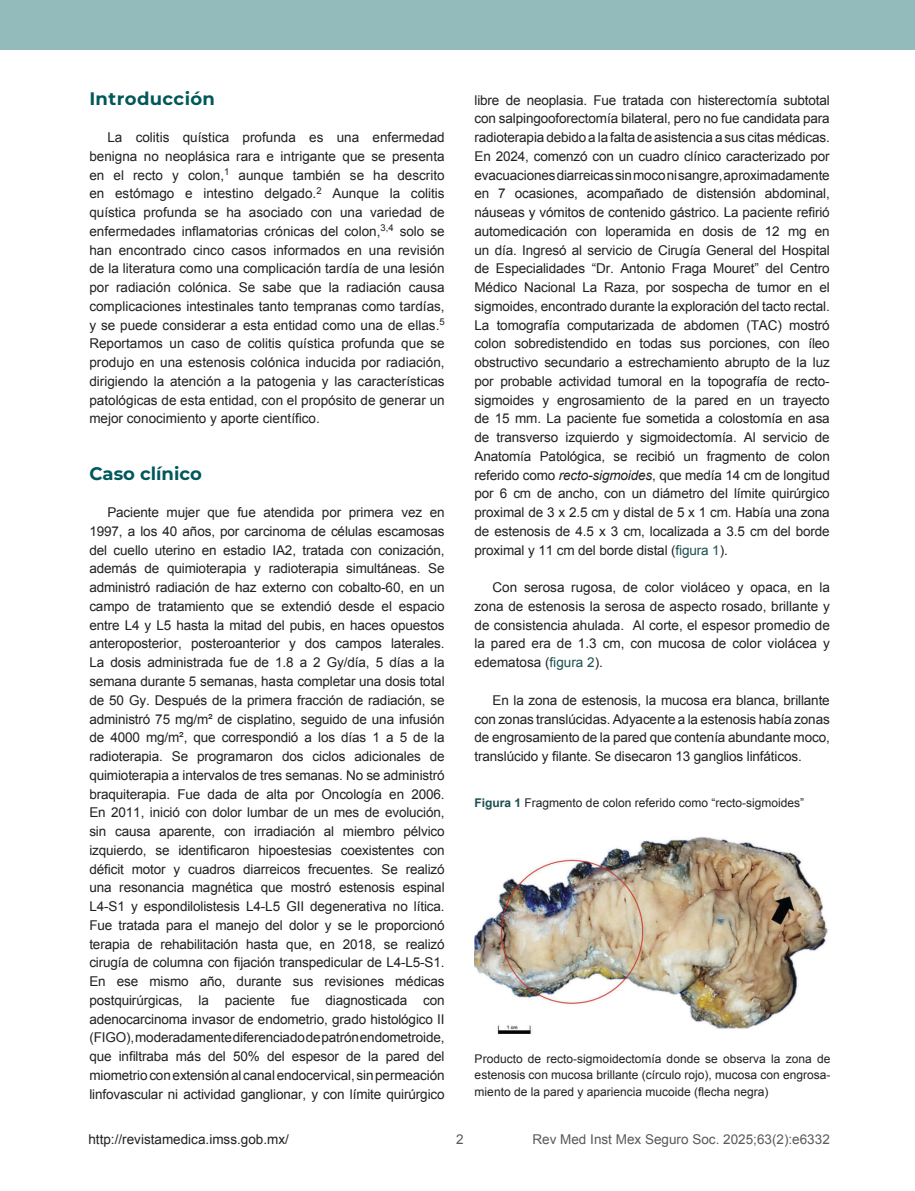
<style>
.page{position:relative;width:915px;height:1191px;background:#fff}
.page>*{position:absolute;margin:0;border:0;box-sizing:border-box;transform-origin:0 0}
.Sub_verde{font:700 18px "Montserrat";letter-spacing:.02em;color:#01585b}
.Sub_verde-2{font:700 18px "Montserrat";color:#01585b}
.t1{font:13.5px/18.8px "Arial";letter-spacing:-.01em;color:#231f20;text-align:justify}
.t2{font:13.5px "Arial";color:#58595b}
.Figuras{font:12px/16.5px "Arial";color:#231f20;text-align:justify}
.s1{font-style:italic}
.s2{color:#1c4f4f}
.s3{font-weight:700;color:#1c4f4f}
</style>
<div class="page">
<div style="left:0;top:0;width:914px;height:50px;background:#93bbbb"></div>
<img style="left:474px;top:837px;width:354px;height:197px">
<p class="Sub_verde" style="left:89px;top:85px;width:127px">Introducción</p>
<p class="t1" style="left:89px;top:128px;width:357px;text-indent:18px">La colitis quística profunda es una enfermedad benigna no neoplásica rara e intrigante que se presenta en el recto y colon,<sup>1</sup> aunque también se ha descrito en estómago e intestino delgado.<sup>2</sup> Aunque la colitis quística profunda se ha asociado con una variedad de enfermedades inflamatorias crónicas del colon,<sup>3,4</sup> solo se han encontrado cinco casos informados en una revisión de la literatura como una complicación tardía de una lesión por radiación colónica. Se sabe que la radiación causa complicaciones intestinales tanto tempranas como tardías, y se puede considerar a esta entidad como una de ellas.<sup>5<br></sup>Reportamos un caso de colitis quística profunda que se produjo en una estenosis colónica inducida por radiación, dirigiendo la atención a la patogenia y las características patológicas de esta entidad, con el propósito de generar un mejor conocimiento y aporte científico.</p>
<p class="Sub_verde-2" style="left:89px;top:460px;width:114px">Caso clínico</p>
<p class="t1" style="left:89px;top:503px;width:357px;text-indent:18px">Paciente mujer que fue atendida por primera vez en 1997, a los 40 años, por carcinoma de células escamosas del cuello uterino en estadio IA2, tratada con conización, además de quimioterapia y radioterapia simultáneas. Se administró radiación de haz externo con cobalto-60, en un campo de tratamiento que se extendió desde el espacio entre L4 y L5 hasta la mitad del pubis, en haces opuestos anteroposterior, posteroanterior y dos campos laterales.<br>La dosis administrada fue de 1.8 a 2 Gy/día, 5 días a la semana durante 5 semanas, hasta completar una dosis total de 50 Gy. Después de la primera fracción de radiación, se administró 75 mg/m² de cisplatino, seguido de una infusión de 4000 mg/m², que correspondió a los días 1 a 5 de la radioterapia. Se programaron dos ciclos adicionales de quimioterapia a intervalos de tres semanas. No se administró braquiterapia. Fue dada de alta por Oncología en 2006.<br>En 2011, inició con dolor lumbar de un mes de evolución, sin causa aparente, con irradiación al miembro pélvico izquierdo, se identificaron hipoestesias coexistentes con déficit motor y cuadros diarreicos frecuentes. Se realizó una resonancia magnética que mostró estenosis espinal L4-S1 y espondilolistesis L4-L5 GII degenerativa no lítica.<br>Fue tratada para el manejo del dolor y se le proporcionó terapia de rehabilitación hasta que, en 2018, se realizó cirugía de columna con fijación transpedicular de L4-L5-S1.<br>En ese mismo año, durante sus revisiones médicas postquirúrgicas, la paciente fue diagnosticada con adenocarcinoma invasor de endometrio, grado histológico II (FIGO), moderadamente diferenciado de patrón endometroide, que infiltraba más del 50% del espesor de la pared del miometrio con extensión al canal endocervical, sin permeación linfovascular ni actividad ganglionar, y con límite quirúrgico</p>
<p class="t1" style="left:474px;top:91px;width:357px">libre de neoplasia. Fue tratada con histerectomía subtotal con salpingooforectomía bilateral, pero no fue candidata para radioterapia debido a la falta de asistencia a sus citas médicas.<br>En 2024, comenzó con un cuadro clínico caracterizado por evacuaciones diarreicas sin moco ni sangre, aproximadamente en 7 ocasiones, acompañado de distensión abdominal, náuseas y vómitos de contenido gástrico. La paciente refirió automedicación con loperamida en dosis de 12 mg en un día. Ingresó al servicio de Cirugía General del Hospital de Especialidades “Dr. Antonio Fraga Mouret” del Centro Médico Nacional La Raza, por sospecha de tumor en el sigmoides, encontrado durante la exploración del tacto rectal.<br>La tomografía computarizada de abdomen (TAC) mostró colon sobredistendido en todas sus porciones, con íleo obstructivo secundario a estrechamiento abrupto de la luz por probable actividad tumoral en la topografía de recto&shy;sigmoides y engrosamiento de la pared en un trayecto de 15 mm. La paciente fue sometida a colostomía en asa de transverso izquierdo y sigmoidectomía. Al servicio de Anatomía Patológica, se recibió un fragmento de colon referido como <span class="s1">recto-sigmoides</span>, que medía 14 cm de longitud por 6 cm de ancho, con un diámetro del límite quirúrgico proximal de 3 x 2.5 cm y distal de 5 x 1 cm. Había una zona de estenosis de 4.5 x 3 cm, localizada a 3.5 cm del borde proximal y 11 cm del borde distal (<span class="s2">figura 1</span>).</p>
<p class="t1" style="left:474px;top:578px;width:357px;text-indent:18px">Con serosa rugosa, de color violáceo y opaca, en la zona de estenosis la serosa de aspecto rosado, brillante y de consistencia ahulada. Al corte, el espesor promedio de la pared era de 1.3 cm, con mucosa de color violácea y edematosa (<span class="s2">figura 2</span>).</p>
<p class="t1" style="left:474px;top:691px;width:356px;text-indent:18px">En la zona de estenosis, la mucosa era blanca, brillante con zonas translúcidas. Adyacente a la estenosis había zonas de engrosamiento de la pared que contenía abundante moco, translúcido y filante. Se disecaron 13 ganglios linfáticos.</p>
<p class="Figuras" style="left:474px;top:795px;width:331px"><span class="s3">Figura 1</span> Fragmento de colon referido como “recto-sigmoides”</p>
<p class="Figuras" style="left:474px;top:1050px;width:357px">Producto de recto-sigmoidectomía donde se observa la zona de estenosis con mucosa brillante (círculo rojo), mucosa con engrosa&shy;miento de la pared y apariencia mucoide (flecha negra)</p>
<p class="t1" style="left:88px;top:1129px;width:202px">http://revistamedica.imss.gob.mx/</p>
<p class="t2" style="left:456px;top:1130px;width:9px">2</p>
<p class="t2" style="left:532px;top:1130px;width:299px">Rev Med Inst Mex Seguro Soc. 2025;63(2):e6332</p>
</div>
